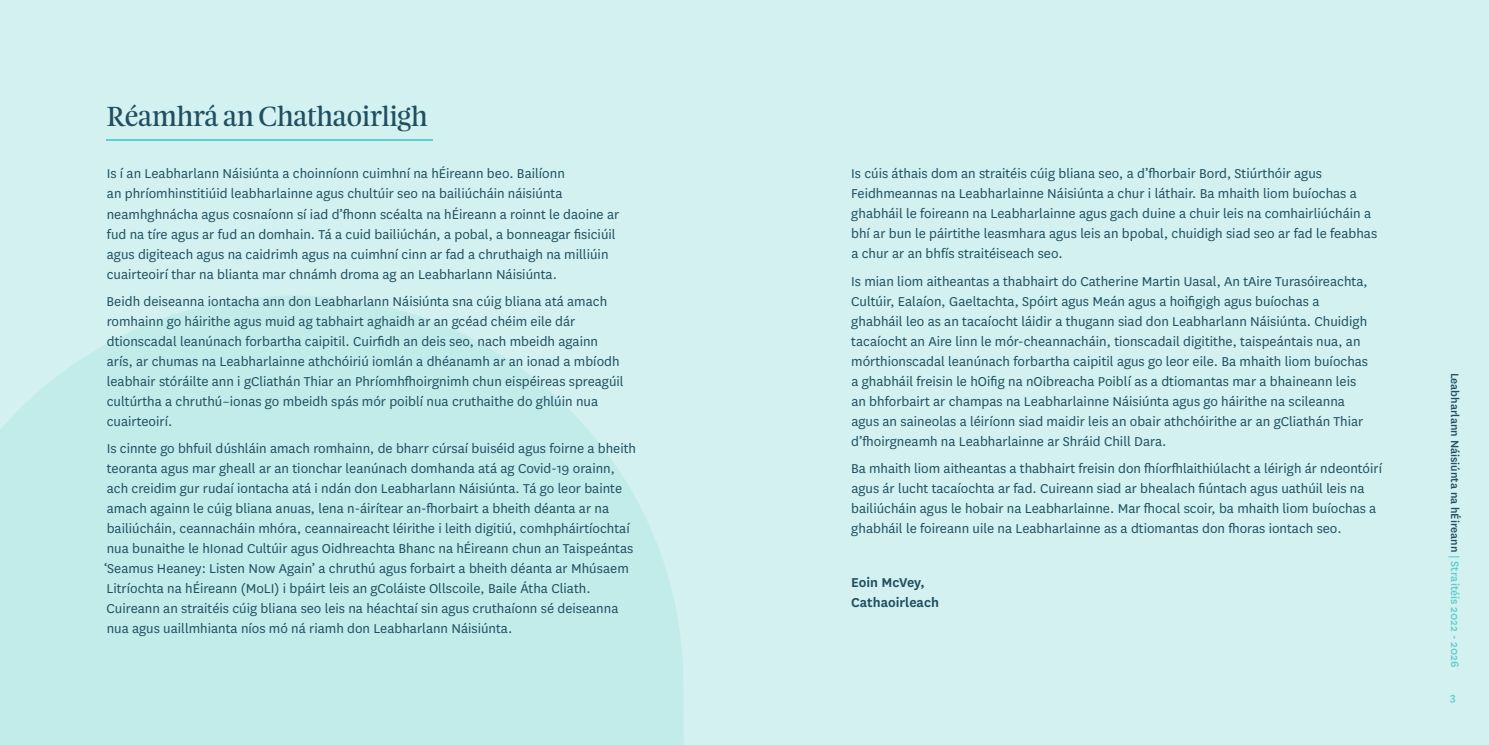
<style>
.page{position:relative;width:1489px;height:745px;background:#fff}
.page>*{position:absolute;margin:0;border:0;box-sizing:border-box;transform-origin:0 0}
.t1{font:25px "Feijoa Display";color:#214f61}
.t2{font:15px/20px "National";color:#214f61}
.t3{font:600 15px/20px "National";color:#214f61}
.t4{font:500 12.5px "National";color:#214f61}
.t5{font:500 12.5px "National";color:#60ceca}
.s1{color:#60ceca}
</style>
<div class="page">
<div style="left:0;top:0;width:1488px;height:744px;background:#d2f1f0"></div>
<svg style="left:0;top:296px;width:684px;height:448px;fill:#c2ecea"></svg>
<hr style="left:106px;top:139px;width:326px;height:1px;background:#60ceca">
<h1 class="t1" style="left:106px;top:100px;width:323px">Réamhrá an Chathaoirligh</h1>
<p class="t2" style="left:107px;top:163px;width:514px">Is í an Leabharlann Náisiúnta a choinníonn cuimhní na hÉireann beo. Bailíonn<br>an phríomhinstitiúid leabharlainne agus chultúir seo na bailiúcháin náisiúnta neamhghnácha agus cosnaíonn sí iad d’fhonn scéalta na hÉireann a roinnt le daoine ar fud na tíre agus ar fud an domhain. Tá a cuid bailiúchán, a pobal, a bonneagar fisiciúil agus digiteach agus na caidrimh agus na cuimhní cinn ar fad a chruthaigh na milliúin cuairteoirí thar na blianta mar chnámh droma ag an Leabharlann Náisiúnta.</p>
<p class="t2" style="left:107px;top:290px;width:518px">Beidh deiseanna iontacha ann don Leabharlann Náisiúnta sna cúig bliana atá amach romhainn go háirithe agus muid ag tabhairt aghaidh ar an gcéad chéim eile dár dtionscadal leanúnach forbartha caipitil. Cuirfidh an deis seo, nach mbeidh againn arís, ar chumas na Leabharlainne athchóiriú iomlán a dhéanamh ar an ionad a mbíodh leabhair stóráilte ann i gCliathán Thiar an Phríomhfhoirgnimh chun eispéireas spreagúil cultúrtha a chruthú–ionas go mbeidh spás mór poiblí nua cruthaithe do ghlúin nua cuairteoirí.</p>
<p class="t2" style="left:104px;top:437px;width:533px">Is cinnte go bhfuil dúshláin amach romhainn, de bharr cúrsaí buiséid agus foirne a bheith teoranta agus mar gheall ar an tionchar leanúnach domhanda atá ag Covid-19 orainn, ach creidim gur rudaí iontacha atá i ndán don Leabharlann Náisiúnta. Tá go leor bainte amach againn le cúig bliana anuas, lena n-áirítear an-fhorbairt a bheith déanta ar na bailiúcháin, ceannacháin mhóra, ceannaireacht léirithe i leith digitiú, comhpháirtíochtaí nua bunaithe le hIonad Cultúir agus Oidhreachta Bhanc na hÉireann chun an Taispeántas ‘Seamus Heaney: Listen Now Again’ a chruthú agus forbairt a bheith déanta ar Mhúsaem Litríochta na hÉireann (MoLI) i bpáirt leis an gColáiste Ollscoile, Baile Átha Cliath.<br>Cuireann an straitéis cúig bliana seo leis na héachtaí sin agus cruthaíonn sé deiseanna nua agus uaillmhianta níos mó ná riamh don Leabharlann Náisiúnta.</p>
<p class="t2" style="left:851px;top:163px;width:527px">Is cúis áthais dom an straitéis cúig bliana seo, a d’fhorbair Bord, Stiúrthóir agus Feidhmeannas na Leabharlainne Náisiúnta a chur i láthair. Ba mhaith liom buíochas a ghabháil le foireann na Leabharlainne agus gach duine a chuir leis na comhairliúcháin a bhí ar bun le páirtithe leasmhara agus leis an bpobal, chuidigh siad seo ar fad le feabhas a chur ar an bhfís straitéiseach seo.</p>
<p class="t2" style="left:851px;top:270px;width:518px">Is mian liom aitheantas a thabhairt do Catherine Martin Uasal, An tAire Turasóireachta, Cultúir, Ealaíon, Gaeltachta, Spóirt agus Meán agus a hoifigigh agus buíochas a ghabháil leo as an tacaíocht láidir a thugann siad don Leabharlann Náisiúnta. Chuidigh tacaíocht an Aire linn le mór-cheannacháin, tionscadail digitithe, taispeántais nua, an mórthionscadal leanúnach forbartha caipitil agus go leor eile. Ba mhaith liom buíochas a ghabháil freisin le hOifig na nOibreacha Poiblí as a dtiomantas mar a bhaineann leis an bhforbairt ar champas na Leabharlainne Náisiúnta agus go háirithe na scileanna agus an saineolas a léiríonn siad maidir leis an obair athchóirithe ar an gCliathán Thiar d’fhoirgneamh na Leabharlainne ar Shráid Chill Dara.</p>
<p class="t2" style="left:851px;top:457px;width:532px">Ba mhaith liom aitheantas a thabhairt freisin don fhíorfhlaithiúlacht a léirigh ár ndeontóirí agus ár lucht tacaíochta ar fad. Cuireann siad ar bhealach fiúntach agus uathúil leis na bailiúcháin agus le hobair na Leabharlainne. Mar fhocal scoir, ba mhaith liom buíochas a ghabháil le foireann uile na Leabharlainne as a dtiomantas don fhoras iontach seo.</p>
<p class="t3" style="left:851px;top:571px;width:89px">Eoin McVey,<br>Cathaoirleach</p>
<p class="t4" style="left:1463px;top:372px;width:296px;rotate:90deg">Leabharlann Náisiúnta na hÉireann <span class="s1">| Straitéis 2022 - 2026</span></p>
<p class="t5" style="left:1449px;top:688px;width:7px">3</p>
</div>
